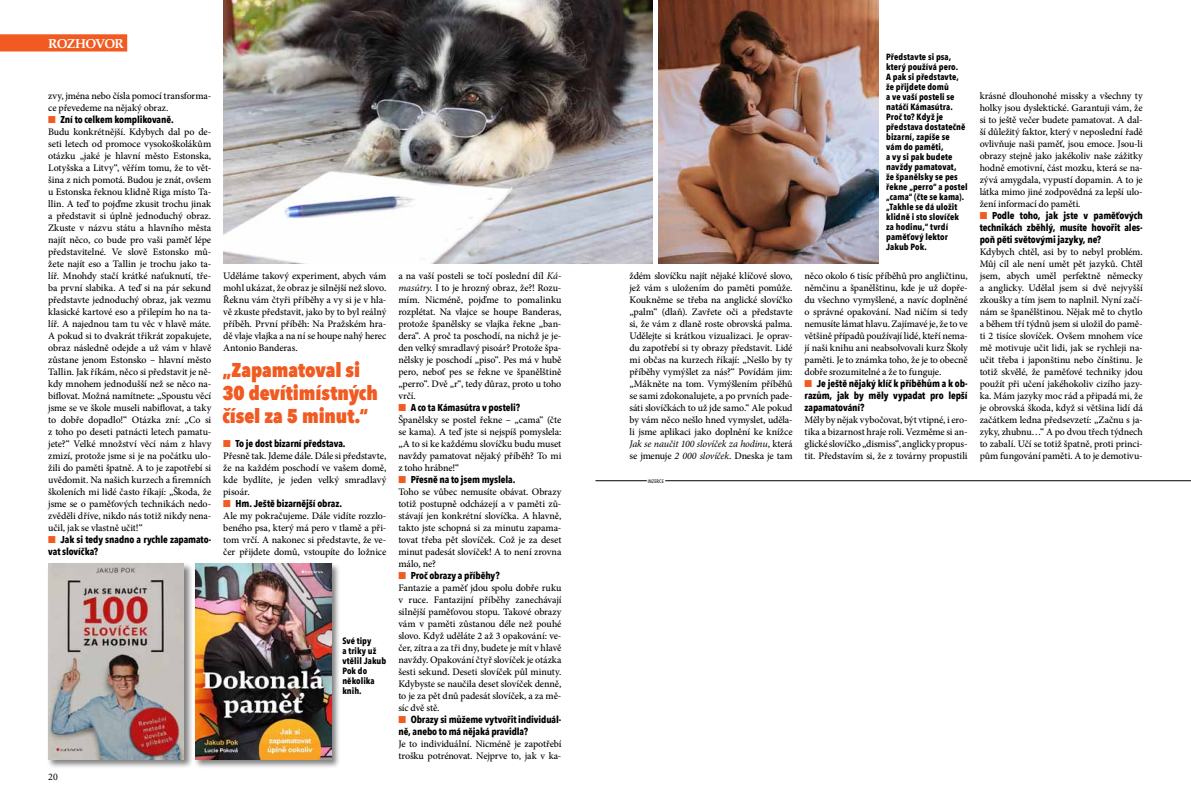
<style>
.page{position:relative;width:1191px;height:808px;background:#fff}
.page>*{position:absolute;margin:0;border:0;box-sizing:border-box;transform-origin:0 0}
.t1{font:800 condensed 20px/23px "Avenir Next LT Pro";letter-spacing:-.005em;color:#f15a21}
.t2{font:700 13px "Palatino CE";letter-spacing:-.055em;color:#fff}
.t3{font:500 10px/12px "Minion Pro";letter-spacing:-.015em;color:#000;text-align:justify}
.t4{font:700 condensed 10px/12px "Avenir Next LT Pro";letter-spacing:-.01em;color:#000}
.t5{font:10px "Minion Pro";color:#000}
.t6{font:700 condensed 9px/10px "Avenir Next LT Pro";letter-spacing:.01em;color:#000}
.t7{font:500 condensed 5px "Avenir Next LT Pro";letter-spacing:.02em;color:#000}
.s1{color:#f15a21}
.s2{font-weight:400;font-style:italic}
</style>
<div class="page">
<div style="left:0;top:34px;width:127px;height:17px;background:#f15a21"></div>
<hr style="left:665px;top:480px;width:526px;height:1px;background:#000">
<hr style="left:595px;top:480px;width:52px;height:1px;background:#000">
<div style="left:47px;top:562px;width:146px;height:207px;background:#000;opacity:.5"></div>
<img style="left:48px;top:563px;width:136px;height:197px">
<div style="left:194px;top:562px;width:147px;height:207px;background:#000;opacity:.5"></div>
<img style="left:195px;top:563px;width:136px;height:197px">
<img style="left:223px;top:0;width:429px;height:264px">
<img style="left:658px;top:0;width:220px;height:264px">
<h2 class="t2" style="left:48px;top:36px;width:77px">ROZHOVOR</h2>
<p class="t3" style="left:48px;top:90px;width:165px">zvy, jména nebo čísla pomocí transforma&shy;ce převedeme na nějaký obraz.</p>
<p class="t4" style="left:48px;top:114px;width:127px"><span class="s1">■</span> Zní to celkem komplikovaně.</p>
<p class="t3" style="left:48px;top:126px;width:165px">Budu konkrétnější. Kdybych dal po de&shy;seti letech od promoce vysokoškolákům otázku „jaké je hlavní město Estonska, Lotyšska a Litvy“, věřím tomu, že to vět&shy;šina z nich pomotá. Budou je znát, ovšem u Estonska řeknou klidně Riga místo Ta&shy;llin. A teď to pojďme zkusit trochu jinak a představit si úplně jednoduchý obraz.<br>Zkuste v názvu státu a hlavního města najít něco, co bude pro vaši paměť lépe představitelné. Ve slově Estonsko mů&shy;žete najít eso a Tallin je trochu jako ta&shy;líř. Mnohdy stačí krátké naťuknutí, tře&shy;ba první slabika. A teď si na pár sekund představte jednoduchý obraz, jak vezmu klasické kartové eso a přilepím ho na ta&shy;líř. A najednou tam tu věc v hlavě máte.<br>A pokud si to dvakrát třikrát zopakujete, obraz následně odejde a už vám v hlavě zůstane jenom Estonsko – hlavní město Tallin. Jak říkám, něco si představit je ně&shy;kdy mnohem jednodušší než se něco na&shy;biflovat. Možná namítnete: „Spoustu věcí jsme se ve škole museli nabiflovat, a taky to dobře dopadlo!“ Otázka zní: „Co si z toho po deseti patnácti letech pamatu&shy;jete?“ Velké množství věcí nám z hlavy zmizí, protože jsme si je na počátku ulo&shy;žili do paměti špatně. A to je zapotřebí si uvědomit. Na našich kurzech a firemních školeních mi lidé často říkají: „Škoda, že jsme se o paměťových technikách nedo&shy;zvěděli dříve, nikdo nás totiž nikdy nena&shy;učil, jak se vlastně učit!“</p>
<p class="t4" style="left:48px;top:534px;width:165px"><span class="s1">■</span> Jak si tedy snadno a rychle zapamato&shy;vat slovíčka?</p>
<p class="t3" style="left:223px;top:270px;width:165px">Uděláme takový experiment, abych vám mohl ukázat, že obraz je silnější než slovo.<br>Řeknu vám čtyři příběhy a vy si je v hla&shy;vě zkuste představit, jako by to byl reálný příběh. První příběh: Na Pražském hra&shy;dě vlaje vlajka a na ní se houpe nahý herec Antonio Banderas.</p>
<h1 class="t1" style="left:222px;top:358px;width:157px">„Zapamatoval si<br>30 devítimístných čísel za 5 minut.“</h1>
<p class="t4" style="left:223px;top:438px;width:124px"><span class="s1">■</span> To je dost bizarní představa.</p>
<p class="t3" style="left:223px;top:450px;width:165px">Přesně tak. Jdeme dále. Dále si představte, že na každém poschodí ve vašem domě, kde bydlíte, je jeden velký smradlavý pisoár.</p>
<p class="t4" style="left:223px;top:498px;width:120px"><span class="s1">■</span> Hm. Ještě bizarnější obraz.</p>
<p class="t3" style="left:223px;top:510px;width:165px">Ale my pokračujeme. Dále vidíte rozzlo&shy;beného psa, který má pero v tlamě a při&shy;tom vrčí. A nakonec si představte, že ve&shy;čer přijdete domů, vstoupíte do ložnice</p>
<p class="t6" style="left:342px;top:635px;width:45px">Své tipy<br>a triky už vtělil Jakub<br>Pok do několika knih.</p>
<p class="t5" style="left:48px;top:770px;width:11px">20</p>
<p class="t3" style="left:398px;top:270px;width:165px">a na vaší posteli se točí poslední díl <span class="s2">Ká&shy;masútry</span>. I to je hrozný obraz, že?! Rozu&shy;mím. Nicméně, pojďme to pomalinku rozplétat. Na vlajce se houpe Banderas, protože španělsky se vlajka řekne „ban&shy;dera“. A proč ta poschodí, na nichž je je&shy;den velký smradlavý pisoár? Protože špa&shy;nělsky je poschodí „piso“. Pes má v hubě pero, neboť pes se řekne ve španělštině „perro“. Dvě „r“, tedy důraz, proto u toho vrčí.</p>
<p class="t4" style="left:398px;top:402px;width:123px"><span class="s1">■</span> A co ta Kámasútra v posteli?</p>
<p class="t3" style="left:398px;top:414px;width:165px">Španělsky se postel řekne – „cama“ (čte se kama). A teď jste si nejspíš pomyslela: „A to si ke každému slovíčku budu muset navždy pamatovat nějaký příběh? To mi z toho hrábne!“</p>
<p class="t4" style="left:398px;top:474px;width:119px"><span class="s1">■</span> Přesně na to jsem myslela.</p>
<p class="t3" style="left:398px;top:486px;width:165px">Toho se vůbec nemusíte obávat. Obrazy totiž postupně odcházejí a v paměti zů&shy;stávají jen konkrétní slovíčka. A hlavně, takto jste schopná si za minutu zapama&shy;tovat třeba pět slovíček. Což je za deset minut padesát slovíček! A to není zrovna málo, ne?</p>
<p class="t4" style="left:398px;top:570px;width:103px"><span class="s1">■</span> Proč obrazy a příběhy?</p>
<p class="t3" style="left:398px;top:582px;width:165px">Fantazie a paměť jdou spolu dobře ruku v ruce. Fantazijní příběhy zanechávají silnější paměťovou stopu. Takové obrazy vám v paměti zůstanou déle než pouhé slovo. Když uděláte 2 až 3 opakování: ve&shy;čer, zítra a za tři dny, budete je mít v hlavě navždy. Opakování čtyř slovíček je otázka šesti sekund. Deseti slovíček půl minuty.<br>Kdybyste se naučila deset slovíček denně, to je za pět dnů padesát slovíček, a za mě&shy;síc dvě stě.</p>
<p class="t4" style="left:398px;top:714px;width:165px"><span class="s1">■</span> Obrazy si můžeme vytvořit individuál&shy;ně, anebo to má nějaká pravidla?</p>
<p class="t3" style="left:398px;top:738px;width:165px">Je to individuální. Nicméně je zapotřebí trošku potrénovat. Nejprve to, jak v ka-</p>
<p class="t6" style="left:886px;top:51px;width:83px">Představte si psa, který používá pero.<br>A pak si představte, že přijdete domů<br>a ve vaší posteli se natáčí Kámasútra.<br>Proč to? Když je představa dostatečně bizarní, zapíše se<br>vám do paměti,<br>a vy si pak budete navždy pamatovat,<br>že španělsky se pes řekne „perro“ a postel „cama“ (čte se kama). „Takhle se dá uložit klidně i sto slovíček za hodinu,“ tvrdí paměťový lektor<br>Jakub Pok.</p>
<p class="t3" style="left:629px;top:270px;width:165px">ždém slovíčku najít nějaké klíčové slovo, jež vám s uložením do paměti pomůže.<br>Koukněme se třeba na anglické slovíčko „palm“ (dlaň). Zavřete oči a představte si, že vám z dlaně roste obrovská palma.<br>Udělejte si krátkou vizualizaci. Je oprav&shy;du zapotřebí si ty obrazy představit. Lidé mi občas na kurzech říkají: „Nešlo by ty příběhy vymýšlet za nás?“ Povídám jim: „Mákněte na tom. Vymýšlením příběhů se sami zdokonalujete, a po prvních pade&shy;sáti slovíčkách to už jde samo.“ Ale pokud by vám něco nešlo hned vymyslet, uděla&shy;li jsme aplikaci jako doplnění ke knížce <span class="s2">Jak se naučit 100 slovíček za hodinu</span>, která se jmenuje <span class="s2">2 000 slovíček</span>. Dneska je tam</p>
<p class="t3" style="left:804px;top:270px;width:165px">něco okolo 6 tisíc příběhů pro angličtinu, němčinu a španělštinu, kde je už dopře&shy;du všechno vymyšlené, a navíc doplněné o správné opakování. Nad ničím si tedy nemusíte lámat hlavu. Zajímavé je, že to ve většině případů používají lidé, kteří nema&shy;jí naši knihu ani neabsolvovali kurz Školy paměti. Je to známka toho, že je to obecně dobře srozumitelné a že to funguje.</p>
<p class="t4" style="left:804px;top:378px;width:165px;text-align:justify"><span class="s1">■</span> Je ještě nějaký klíč k příběhům a k ob&shy;razům, jak by měly vypadat pro lepší zapamatování?</p>
<p class="t3" style="left:804px;top:414px;width:165px">Měly by nějak vybočovat, být vtipné, i ero&shy;tika a bizarnost hraje roli. Vezměme si an&shy;glické slovíčko „dismiss“, anglicky propus&shy;tit. Představím si, že z továrny propustili</p>
<p class="t7" style="left:648px;top:478px;width:17px">INZERCE</p>
<p class="t3" style="left:979px;top:90px;width:165px">krásné dlouhonohé missky a všechny ty holky jsou dyslektické. Garantuji vám, že si to ještě večer budete pamatovat. A dal&shy;ší důležitý faktor, který v neposlední řadě ovlivňuje naši paměť, jsou emoce. Jsou-li obrazy stejně jako jakékoliv naše zážitky hodně emotivní, část mozku, která se na&shy;zývá amygdala, vypustí dopamin. A to je látka mimo jiné zodpovědná za lepší ulo&shy;žení informací do paměti.</p>
<p class="t4" style="left:979px;top:210px;width:165px;text-align:justify"><span class="s1">■</span> Podle toho, jak jste v paměťových technikách zběhlý, musíte hovořit ales&shy;poň pěti světovými jazyky, ne?</p>
<p class="t3" style="left:979px;top:246px;width:165px">Kdybych chtěl, asi by to nebyl problém.<br>Můj cíl ale není umět pět jazyků. Chtěl jsem, abych uměl perfektně německy a anglicky. Udělal jsem si dvě nejvyšší zkoušky a tím jsem to naplnil. Nyní začí&shy;nám se španělštinou. Nějak mě to chytlo a během tří týdnů jsem si uložil do pamě&shy;ti 2 tisíce slovíček. Ovšem mnohem více mě motivuje učit lidi, jak se rychleji na&shy;učit třeba i japonštinu nebo čínštinu. Je totiž skvělé, že paměťové techniky jdou použít při učení jakéhokoliv cizího jazy&shy;ka. Mám jazyky moc rád a připadá mi, že je obrovská škoda, když si většina lidí dá začátkem ledna předsevzetí: „Začnu s ja&shy;zyky, zhubnu…“ A po dvou třech týdnech to zabalí. Učí se totiž špatně, proti princi&shy;pům fungování paměti. A to je demotivu-</p>
</div>
